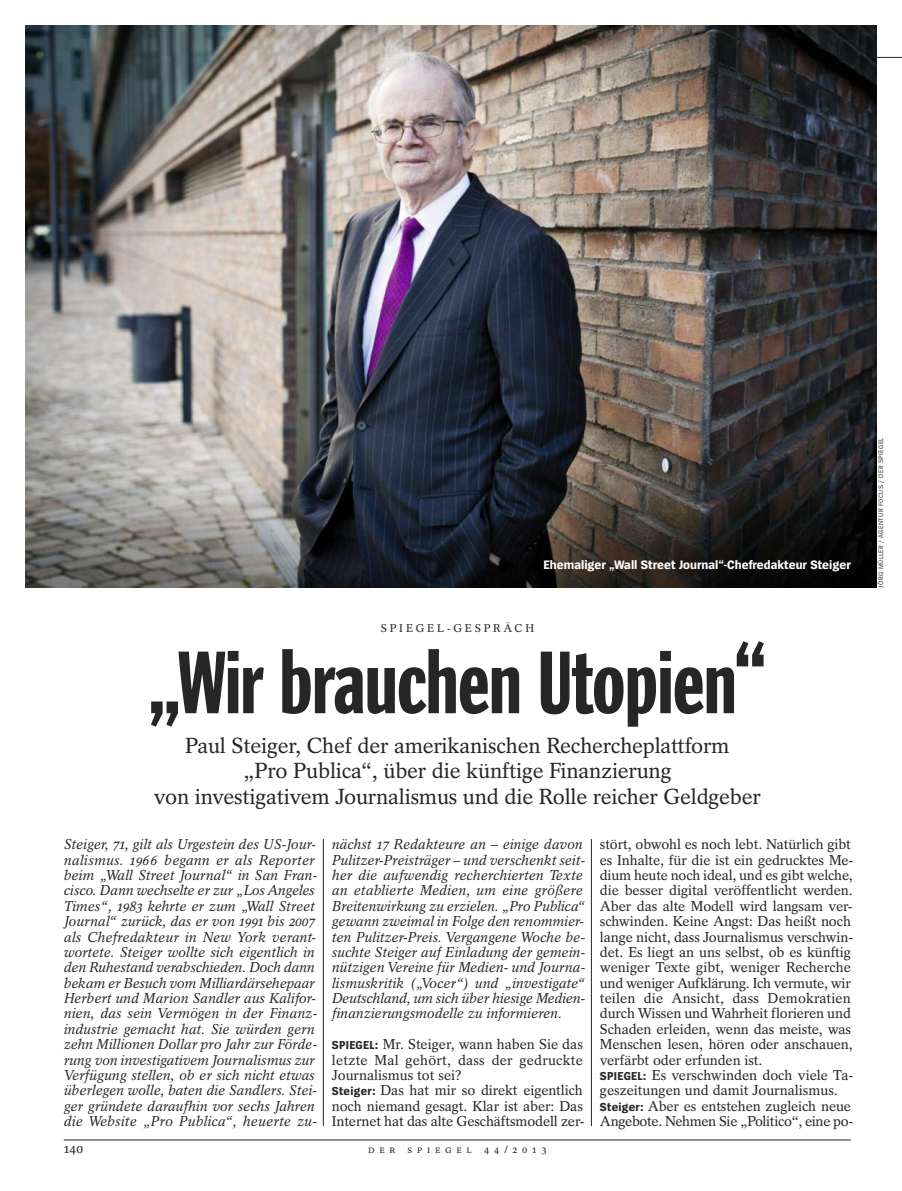
<style>
.page{position:relative;width:902px;height:1191px;background:#fff}
.page>*{position:absolute;margin:0;border:0;box-sizing:border-box;transform-origin:0 0}
.t1{font:90px "Spiegel Headline";letter-spacing:-.01em;color:#272627}
.t2{font:21.75px/25.5px "Spiegel Serif";letter-spacing:-.01em;color:#272627;text-align:center}
.t3{font:italic 14.25px/15.3px "Spiegel Serif";letter-spacing:-.01em;color:#272627}
.t4{font:14.25px/15.5px "Spiegel Serif";letter-spacing:-.005em;color:#272627}
.t5{font:13.5px "Spiegel Serif";color:#272627}
.t6{font:700 12.75px "Spiegel Sans";color:#fff}
.t7{font:11.25px "Spiegel Serif";letter-spacing:.245em;color:#272627}
.t8{font:10.5px "Spiegel Serif";letter-spacing:.45em;color:#272627}
.t9{font:6.75px "Spiegel Sans";letter-spacing:.05em;color:#272627}
.s1{font-family:"Spiegel Sans";font-weight:700;font-size:12px}
</style>
<div class="page">
<hr style="left:323px;top:839px;width:1px;height:287px;background:#272627">
<hr style="left:591px;top:839px;width:1px;height:287px;background:#272627">
<hr style="left:64px;top:1139px;width:786px;height:1px;background:#272627">
<hr style="left:64px;top:57px;width:837px;height:1px;background:#272627">
<img style="left:26px;top:26px;width:850px;height:562px">
<p class="t6" style="left:543px;top:560px;width:309px">Ehemaliger „Wall Street Journal“-Chefredakteur Steiger</p>
<p class="t7" style="left:380px;top:624px;width:155px">SPIEGEL-GESPRÄCH</p>
<h1 class="t1" style="left:149px;top:649px;width:619px">„Wir brauchen Utopien“</h1>
<h2 class="t2" style="left:154px;top:734px;width:608px">Paul Steiger, Chef der amerikanischen Rechercheplattform<br>„Pro Publica“, über die künftige Finanzierung<br>von investigativem Journalismus und die Rolle reicher Geldgeber</h2>
<p class="t3" style="left:64px;top:838px;width:255px">Steiger, 71, gilt als Urgestein des US-Jour&shy;nalismus. 1966 begann er als Reporter beim „Wall Street Journal“ in San Fran&shy;cisco. Dann wechselte er zur „Los Angeles Times“, 1983 kehrte er zum „Wall Street Journal“ zurück, das er von 1991 bis 2007 als Chefredakteur in New York verant&shy;wortete. Steiger wollte sich eigentlich in den Ruhestand verabschieden. Doch dann bekam er Besuch vom Milliardärsehepaar Herbert und Marion Sandler aus Kalifor&shy;nien, das sein Vermögen in der Finanz&shy;industrie gemacht hat. Sie würden gern zehn Millionen Dollar pro Jahr zur Förde&shy;rung von investigativem Journalismus zur Verfügung stellen, ob er sich nicht etwas überlegen wolle, baten die Sandlers. Stei&shy;ger gründete daraufhin vor sechs Jahren die Website „Pro Publica“, heuerte zu-</p>
<p class="t3" style="left:332px;top:838px;width:255px">nächst 17 Redakteure an – einige davon Pulitzer-Preisträger – und verschenkt seit&shy;her die aufwendig recherchierten Texte an etablierte Medien, um eine größere Breitenwirkung zu erzielen. „Pro Publica“ gewann zweimal in Folge den renommier&shy;ten Pulitzer-Preis. Vergangene Woche be&shy;suchte Steiger auf Einladung der gemein&shy;nützigen Vereine für Medien- und Journa&shy;lismuskritik („Vocer“) und „investigate“ Deutschland, um sich über hiesige Medien&shy;finanzierungsmodelle zu informieren.</p>
<p class="t4" style="left:332px;top:1038px;width:254px"><span class="s1">SPIEGEL:</span> Mr. Steiger, wann haben Sie das letzte Mal gehört, dass der gedruckte Journalismus tot sei?<br><span class="s1">Steiger:</span> Das hat mir so direkt eigentlich noch niemand gesagt. Klar ist aber: Das Internet hat das alte Geschäftsmodell zer-</p>
<p class="t5" style="left:64px;top:1143px;width:21px">140</p>
<p class="t8" style="left:368px;top:1145px;width:180px">DER SPIEGEL 44/2013</p>
<p class="t4" style="left:600px;top:838px;width:255px">stört, obwohl es noch lebt. Natürlich gibt es Inhalte, für die ist ein gedrucktes Me&shy;dium heute noch ideal, und es gibt welche, die besser digital veröffentlicht werden.<br>Aber das alte Modell wird langsam ver&shy;schwinden. Keine Angst: Das heißt noch lange nicht, dass Journalismus verschwin&shy;det. Es liegt an uns selbst, ob es künftig weniger Texte gibt, weniger Recherche und weniger Aufklärung. Ich vermute, wir teilen die Ansicht, dass Demokratien durch Wissen und Wahrheit florieren und Schaden erleiden, wenn das meiste, was Menschen lesen, hören oder anschauen, verfärbt oder erfunden ist.<br><span class="s1">SPIEGEL:</span> Es verschwinden doch viele Ta&shy;geszeitungen und damit Journalismus.<br><span class="s1">Steiger:</span> Aber es entstehen zugleich neue Angebote. Nehmen Sie „Politico“, eine po-</p>
<p class="t9" style="left:878px;top:588px;width:152px;rotate:-90deg">JÖRG MÜLLER / AGENTUR FOCUS / DER SPIEGEL</p>
</div>
